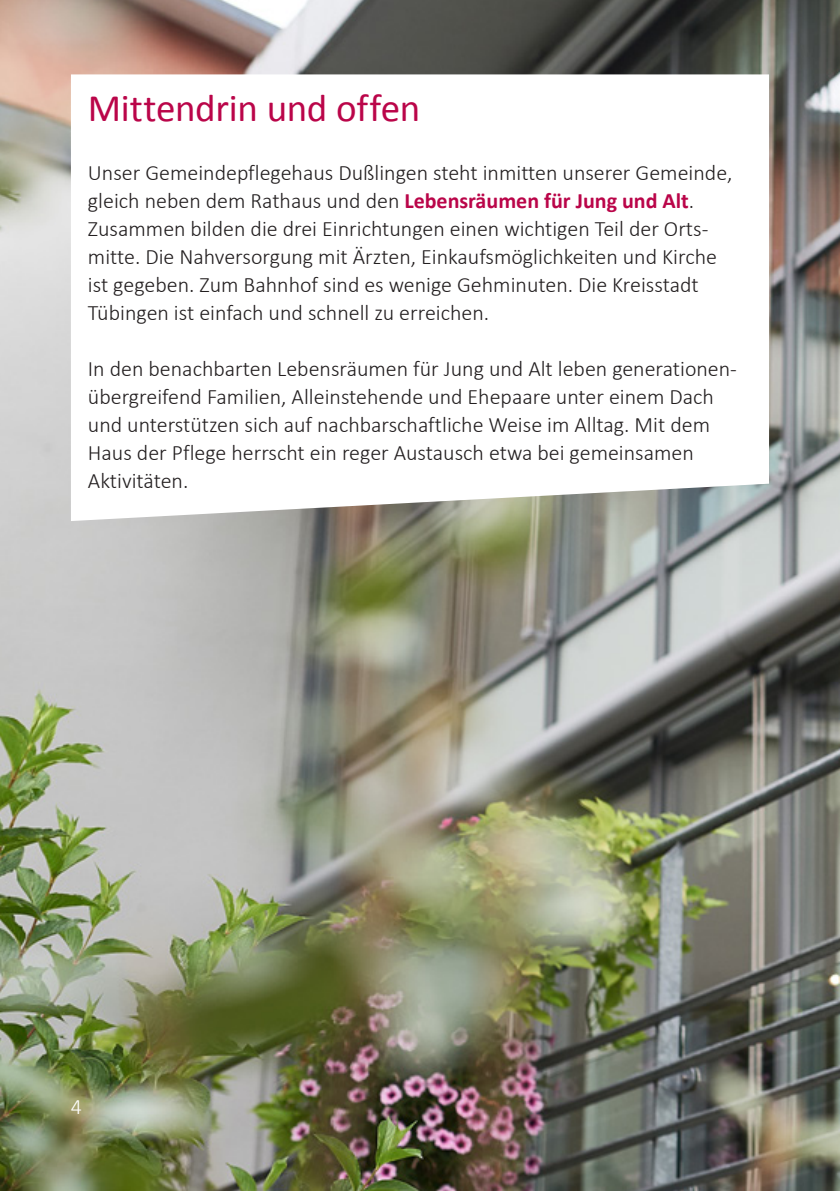
<style>
.page{position:relative;width:840px;height:1191px;background:#fff}
.page>*{position:absolute;margin:0;border:0;box-sizing:border-box;transform-origin:0 0}
.t1{font:39px "Calibri";letter-spacing:-.01em;color:#ba0549}
.t2{font:300 22px/28px "Calibri";color:#231f20}
.t3{font:300 22px "Calibri";color:#fff}
.s1{font-weight:700;color:#ba0549}
</style>
<div class="page">
<img style="left:0;top:0;width:839px;height:1191px">
<svg style="left:71px;top:74px;width:697px;height:447px"></svg>
<h1 class="t1" style="left:88px;top:83px;width:334px">Mittendrin und offen</h1>
<p class="t2" style="left:88px;top:158px;width:645px">Unser Gemeindepflegehaus Dußlingen steht inmitten unserer Gemeinde, gleich neben dem Rathaus und den <span class="s1">Lebensräumen für Jung und Alt</span>.<br>Zusammen bilden die drei Einrichtungen einen wichtigen Teil der Orts&shy;mitte. Die Nahversorgung mit Ärzten, Einkaufsmöglichkeiten und Kirche ist gegeben. Zum Bahnhof sind es wenige Gehminuten. Die Kreisstadt Tübingen ist einfach und schnell zu erreichen.</p>
<p class="t2" style="left:88px;top:354px;width:650px">In den benachbarten Lebensräumen für Jung und Alt leben generationen&shy;übergreifend Familien, Alleinstehende und Ehepaare unter einem Dach und unterstützen sich auf nachbarschaftliche Weise im Alltag. Mit dem Haus der Pflege herrscht ein reger Austausch etwa bei gemeinsamen Aktivitäten.</p>
<p class="t3" style="left:71px;top:1093px;width:13px">4</p>
</div>
